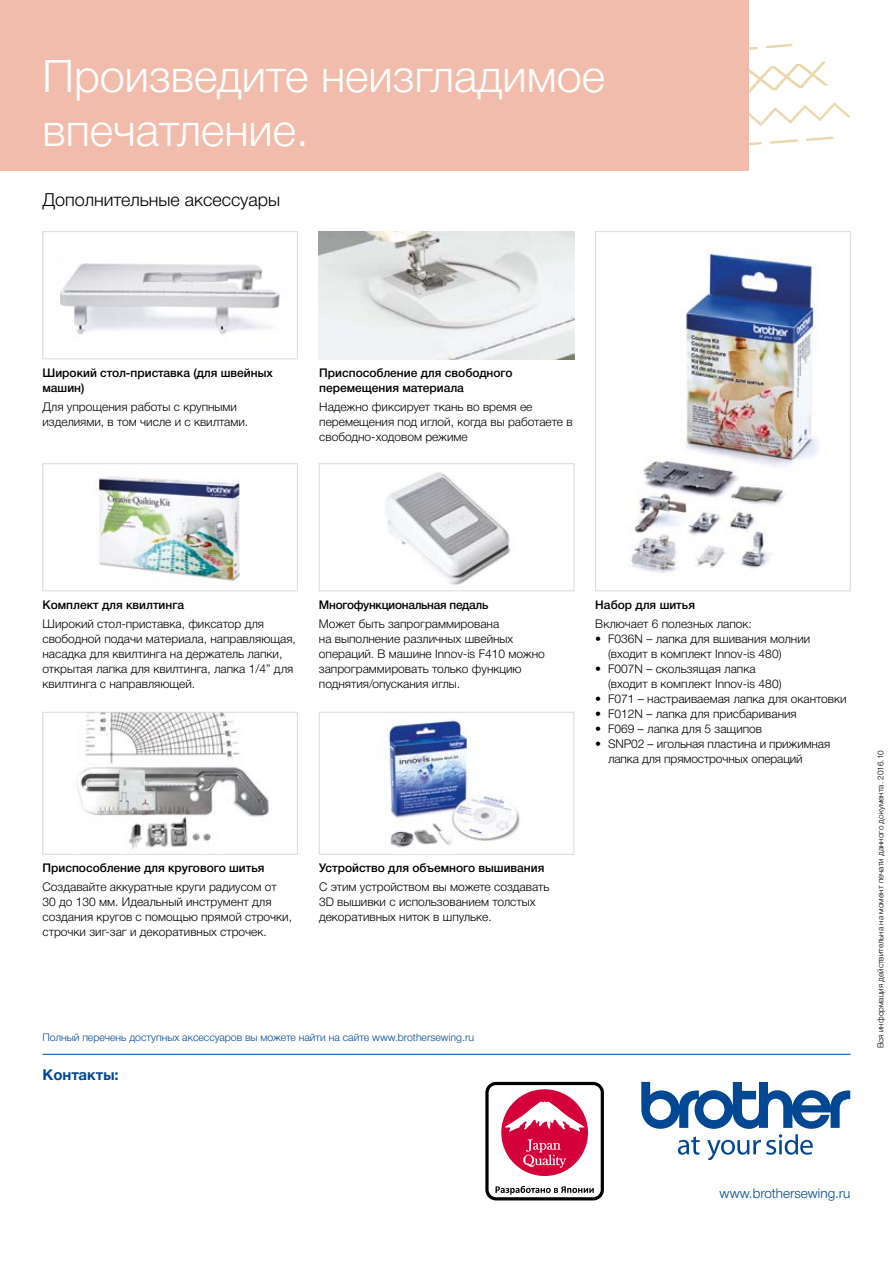
<style>
.page{position:relative;width:893px;height:1263px;background:#fff}
.page>*{position:absolute;margin:0;border:0;box-sizing:border-box;transform-origin:0 0}
.t1{font:300 45px/54px "Helvetica Neue Cyr";color:#fff}
.t2{font:300 18px "Helvetica Neue Cyr";color:#000}
.t3{font:700 15px "Helvetica Neue Cyr";color:#004893}
.t4{font:300 13.5px "Helvetica Neue Cyr";color:#004893}
.t5{font:300 12px/15px "Helvetica Neue Cyr";color:#000}
.t6{font:500 12px/15px "Helvetica Neue Cyr";color:#000}
.t7{font:500 12px "Helvetica Neue Cyr";letter-spacing:-.02em;color:#000}
.t8{font:300 10.5px "Helvetica Neue Cyr";color:#004893}
.t9{font:300 8.25px "Helvetica Neue Cyr";color:#000}
</style>
<div class="page">
<svg style="left:748px;top:42px;width:102px;height:128px"></svg>
<div style="left:0;top:0;width:748px;height:171px;background:#f1bcac"></div>
<hr style="left:43px;top:1054px;width:807px;height:1px;background:#004893">
<svg style="left:641px;top:1082px;width:209px;height:77px"></svg>
<img style="left:98px;top:476px;width:142px;height:107px">
<div style="left:43px;top:463px;width:255px;height:128px;border:1px solid #d9dada"></div>
<img style="left:319px;top:231px;width:255px;height:128px">
<img style="left:60px;top:263px;width:220px;height:72px">
<div style="left:43px;top:231px;width:255px;height:128px;border:1px solid #d9dada"></div>
<img style="left:629px;top:249px;width:189px;height:324px">
<div style="left:595px;top:231px;width:255px;height:360px;border:1px solid #d9dada"></div>
<img style="left:386px;top:472px;width:125px;height:113px">
<div style="left:319px;top:463px;width:255px;height:128px;border:1px solid #d9dada"></div>
<img style="left:77px;top:714px;width:192px;height:135px">
<div style="left:43px;top:712px;width:255px;height:142px;border:1px solid #d9dada"></div>
<img style="left:386px;top:717px;width:134px;height:131px">
<div style="left:319px;top:712px;width:255px;height:142px;border:1px solid #d9dada"></div>
<svg style="left:485px;top:1082px;width:119px;height:118px"></svg>
<h1 class="t1" style="left:42px;top:49px;width:564px">Произведите неизгладимое впечатление.</h1>
<h2 class="t2" style="left:43px;top:190px;width:239px">Дополнительные аксессуары</h2>
<p class="t6" style="left:43px;top:365px;width:232px">Широкий стол-приставка (для швейных машин)</p>
<p class="t5" style="left:43px;top:399px;width:207px">Для упрощения работы с крупными изделиями, в том числе и с квилтами.</p>
<p class="t6" style="left:319px;top:365px;width:195px">Приспособление для свободного перемещения материала</p>
<p class="t5" style="left:319px;top:399px;width:255px">Надежно фиксирует ткань во время ее перемещения под иглой, когда вы работаете в свободно-ходовом режиме</p>
<p class="t6" style="left:43px;top:597px;width:143px">Комплект для квилтинга</p>
<p class="t5" style="left:43px;top:616px;width:255px">Широкий стол-приставка, фиксатор для свободной подачи материала, направляющая, насадка для квилтинга на держатель лапки, открытая лапка для квилтинга, лапка 1/4” для квилтинга с направляющей.</p>
<p class="t7" style="left:319px;top:598px;width:171px">Многофункциональная педаль</p>
<p class="t5" style="left:319px;top:616px;width:227px">Может быть запрограммирована<br>на выполнение различных швейных операций. В машине Innov-is F410 можно запрограммировать только функцию поднятия/опускания иглы.</p>
<p class="t6" style="left:43px;top:860px;width:223px">Приспособление для кругового шитья</p>
<p class="t5" style="left:43px;top:880px;width:251px">Создавайте аккуратные круги радиусом от 30 до 130 мм. Идеальный инструмент для создания кругов с помощью прямой строчки, строчки зиг-заг и декоративных строчек.</p>
<p class="t6" style="left:319px;top:860px;width:227px">Устройство для объемного вышивания</p>
<p class="t5" style="left:319px;top:880px;width:232px">С этим устройством вы можете создавать<br>3D вышивки с использованием толстых декоративных ниток в шпульке.</p>
<p class="t8" style="left:43px;top:1032px;width:433px">Полный перечень доступных аксессуаров вы можете найти на сайте www.brothersewing.ru</p>
<p class="t3" style="left:43px;top:1066px;width:78px">Контакты:</p>
<p class="t6" style="left:595px;top:597px;width:101px">Набор для шитья</p>
<p class="t5" style="left:595px;top:616px;width:158px">Включает 6 полезных лапок:</p>
<p class="t5" style="left:608px;top:631px;width:204px;text-indent:-13px">• F036N – лапка для вшивания молнии (входит в комплект Innov-is 480)</p>
<p class="t5" style="left:608px;top:661px;width:175px;text-indent:-13px">• F007N – скользящая лапка (входит в комплект Innov-is 480)</p>
<p class="t5" style="left:595px;top:691px;width:253px">• F071 – настраиваемая лапка для окантовки</p>
<p class="t5" style="left:595px;top:706px;width:203px">• F012N – лапка для присбаривания</p>
<p class="t5" style="left:595px;top:721px;width:168px">• F069 – лапка для 5 защипов</p>
<p class="t5" style="left:608px;top:736px;width:224px;text-indent:-13px">• SNP02 – игольная пластина и прижимная лапка для прямострочных операций</p>
<p class="t9" style="left:876px;top:1048px;width:300px;rotate:-90deg">Вся информация действительна на момент печати данного документа. 2016.10</p>
<p class="t4" style="left:720px;top:1186px;width:132px">www.brothersewing.ru</p>
</div>
